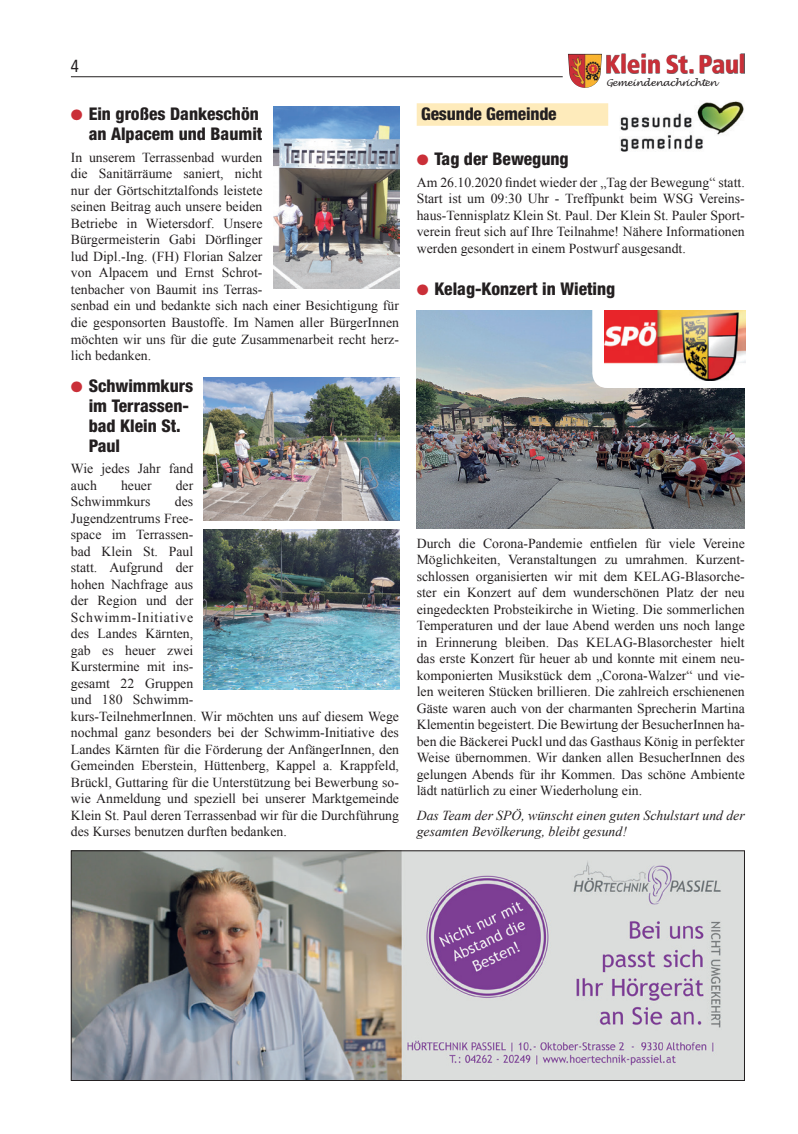
<style>
.page{position:relative;width:798px;height:1134px;background:#fff}
.page>*{position:absolute;margin:0;border:0;box-sizing:border-box;transform-origin:0 0}
.t1{font:900 condensed 25.25px "Frutiger";letter-spacing:-.01em;color:#ca2f38}
.t2{font:800 condensed 17.5px/20px "Helvetica Neue";color:#231f20;text-align:right}
.t3{font:condensed 17.5px "Frutiger";color:#231f20;scale:.95 1}
.t4{font:13.75px/16.5px "Times New Roman";color:#231f20}
.t5{font:italic 13.75px/16.5px "Times New Roman";color:#231f20}
.t6{font:italic 9.38px "Lucida Handwriting";letter-spacing:-.035em;color:#231f20}
.s1{color:#ca2f38}
</style>
<div class="page">
<hr style="left:71px;top:76px;width:491px;height:1px;background:#231f20">
<img style="left:568px;top:54px;width:33px;height:34px">
<img style="left:606px;top:54px;width:138px;height:19px">
<img style="left:273px;top:106px;width:126px;height:182px">
<img style="left:204px;top:530px;width:195px;height:159px">
<img style="left:204px;top:378px;width:195px;height:142px">
<div style="left:416px;top:103px;width:192px;height:23px;background:#feebbb"></div>
<img style="left:620px;top:101px;width:124px;height:51px">
<img style="left:416px;top:310px;width:328px;height:218px">
<img style="left:73px;top:852px;width:669px;height:227px">
<div style="left:71px;top:850px;width:673px;height:231px;border:1px solid #231f20"></div>
<svg style="left:592px;top:310px;width:154px;height:78px"></svg>
<img style="left:604px;top:310px;width:141px;height:70px">
<p class="t3" style="left:71px;top:56px;width:10px">4</p>
<h1 class="t1" style="left:604px;top:49px;width:142px">Klein St. Paul</h1>
<p class="t6" style="left:605px;top:77px;width:112px">Gemeindenachrichten</p>
<p class="t2" style="left:71px;top:104px;width:193px"><span class="s1">●</span> Ein großes Dankeschön an Alpacem und Baumit</p>
<p class="t4" style="left:71px;top:149px;width:329px">In unserem Terrassenbad wurden<br>die Sanitärräume saniert, nicht<br>nur der Görtschitztalfonds leistete<br>seinen Beitrag auch unsere beiden<br>Betriebe in Wietersdorf. Unsere<br>Bürgermeisterin Gabi Dörflinger<br>lud Dipl.-Ing. (FH) Florian Salzer<br>von Alpacem und Ernst Schrot-<br>tenbacher von Baumit ins Terras-<br>senbad ein und bedankte sich nach einer Besichtigung für die gesponsorten Baustoffe. Im Namen aller BürgerInnen möchten wir uns für die gute Zusammenarbeit recht herz&shy;lich bedanken.</p>
<p class="t2" style="left:89px;top:375px;width:106px;text-align:left;text-indent:-18px"><span class="s1">●</span> Schwimmkurs im Terrassen&shy;bad Klein St.<br>Paul</p>
<p class="t4" style="left:71px;top:460px;width:124px">Wie jedes Jahr fand auch</p>
<p class="t2" style="left:421px;top:104px;width:137px">Gesunde Gemeinde</p>
<p class="t2" style="left:416px;top:149px;width:153px"><span class="s1">●</span> Tag der Bewegung</p>
<p class="t4" style="left:416px;top:174px;width:329px;text-align:justify">Am 26.10.2020 findet wieder der „Tag der Bewegung“ statt.<br>Start ist um 09:30 Uhr - Treffpunkt beim WSG Vereins&shy;haus-Tennisplatz Klein St. Paul. Der Klein St. Pauler Sport&shy;verein freut sich auf Ihre Teilnahme! Nähere Informationen werden gesondert in einem Postwurf ausgesandt.</p>
<p class="t2" style="left:416px;top:279px;width:200px"><span class="s1">●</span> Kelag-Konzert in Wieting</p>
<p class="t4" style="left:121px;top:477px;width:32px">heuer</p>
<p class="t4" style="left:176px;top:477px;width:19px">der</p>
<p class="t4" style="left:71px;top:493px;width:81px">Schwimmkurs</p>
<p class="t4" style="left:71px;top:493px;width:329px;text-indent:104px">des<br>Jugendzentrums Free-<br>space im Terrassen-<br>bad Klein St. Paul<br>statt. Aufgrund der<br>hohen Nachfrage aus<br>der Region und der<br>Schwimm-Initiative<br>des Landes Kärnten,<br>gab es heuer zwei<br>Kurstermine mit ins-<br>gesamt 22 Gruppen<br>und 180 Schwimm-<br>kurs-TeilnehmerInnen. Wir möchten uns auf diesem Wege nochmal ganz besonders bei der Schwimm-Initiative des<br>Landes Kärnten für die Förderung der AnfängerInnen, den<br>Gemeinden Eberstein, Hüttenberg, Kappel a. Krappfeld,<br>Brückl, Guttaring für die Unterstützung bei Bewerbung so&shy;wie Anmeldung und speziell bei unserer Marktgemeinde<br>Klein St. Paul deren Terrassenbad wir für die Durchführung des Kurses benutzen durften bedanken.</p>
<p class="t4" style="left:416px;top:535px;width:329px;text-align:justify">Durch die Corona-Pandemie entfielen für viele Vereine Möglichkeiten, Veranstaltungen zu umrahmen. Kurzent&shy;schlossen organisierten wir mit dem KELAG-Blasorche&shy;ster ein Konzert auf dem wunderschönen Platz der neu eingedeckten Probsteikirche in Wieting. Die sommerlichen Temperaturen und der laue Abend werden uns noch lange in Erinnerung bleiben. Das KELAG-Blasorchester hielt das erste Konzert für heuer ab und konnte mit einem neu&shy;komponierten Musikstück dem „Corona-Walzer“ und vie&shy;len weiteren Stücken brillieren. Die zahlreich erschienenen Gäste waren auch von der charmanten Sprecherin Martina Klementin begeistert. Die Bewirtung der BesucherInnen ha&shy;ben die Bäckerei Puckl und das Gasthaus König in perfekter Weise übernommen. Wir danken allen BesucherInnen des gelungen Abends für ihr Kommen. Das schöne Ambiente lädt natürlich zu einer Wiederholung ein.</p>
<p class="t5" style="left:416px;top:807px;width:329px">Das Team der SPÖ, wünscht einen guten Schulstart und der gesamten Bevölkerung, bleibt gesund!</p>
</div>
